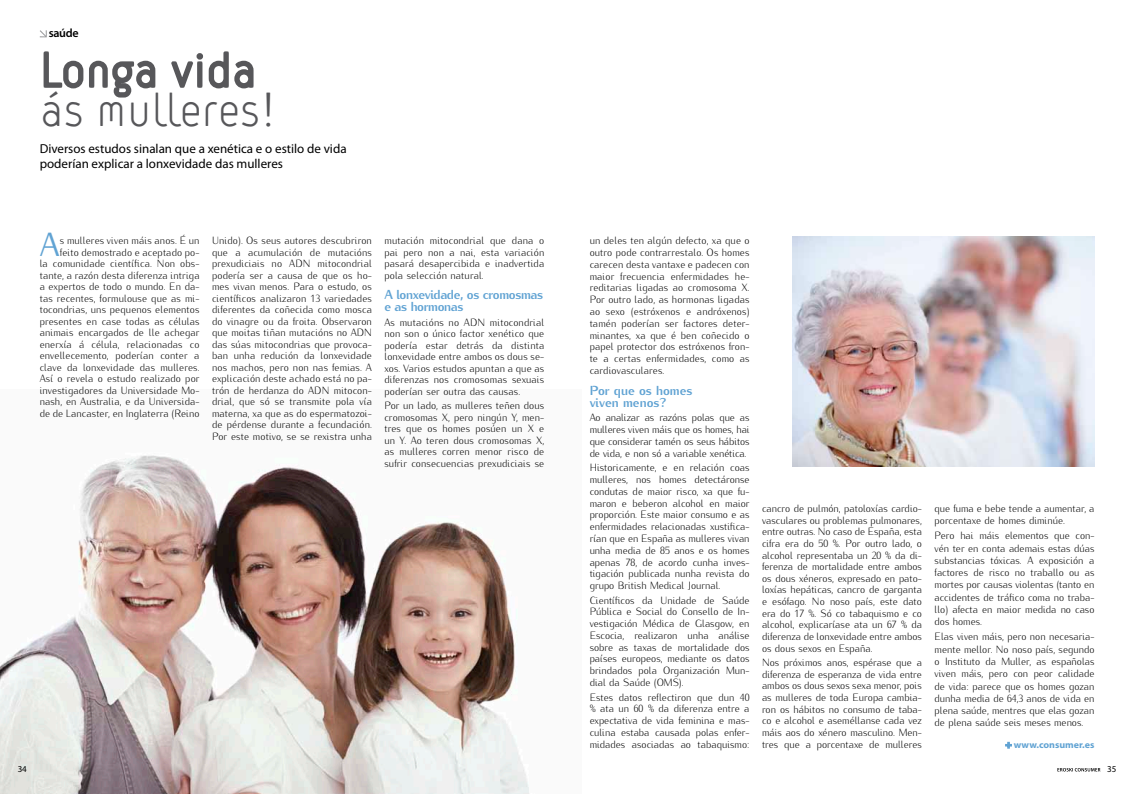
<style>
.page{position:relative;width:1134px;height:794px;background:#fff}
.page>*{position:absolute;margin:0;border:0;box-sizing:border-box;transform-origin:0 0}
.t1{font:46px "VSV Melon Light";letter-spacing:-.02em;color:#57575a}
.t2{font:33.3px "Kurier";color:#61a3d3;scale:.96 1}
.t3{font:13px/15px "Myriad Pro";color:#000}
.t4{font:800 13px/12px "Kurier";letter-spacing:-.03em;color:#61a3d3;scale:.96 1}
.t5{font:800 13px/12.3px "Kurier";color:#61a3d3;scale:.96 1}
.t6{font:600 12px "Myriad Pro";letter-spacing:-.02em;color:#000}
.t7{font:300 10.5px/11.5px "Kurier";letter-spacing:.01em;color:#000;text-align:justify;scale:.96 1}
.t8{font:700 9.6px "Myriad Pro";color:#61a3d3;scale:1.04 1}
.t9{font:9px "Myriad Pro";color:#000}
</style>
<div class="page">
<img style="left:0;top:455px;width:529px;height:339px">
<img style="left:793px;top:236px;width:301px;height:230px">
<svg style="left:40px;top:30px;width:7px;height:7px"></svg>
<svg style="left:43px;top:51px;width:113px;height:47px"></svg>
<svg style="left:171px;top:51px;width:83px;height:38px"></svg>
<svg style="left:1005px;top:741px;width:7px;height:8px"></svg>
<svg style="left:1057px;top:768px;width:43px;height:3px"></svg>
<p class="t6" style="left:49px;top:27px;width:32px">saúde</p>
<h1 class="t1" style="left:40px;top:82px;width:238px">ás mulleres!</h1>
<p class="t3" style="left:40px;top:141px;width:308px">Diversos estudos sinalan que a xenética e o estilo de vida poderían explicar a lonxevidade das mulleres</p>
<h2 class="t2" style="left:40px;top:219px;width:22px">A</h2>
<p class="t7" style="left:40px;top:234px;width:168px;text-align:right">s mulleres viven máis anos. É un feito demostrado e aceptado po-<br>la comunidade científica. Non obs&shy;tante, a razón desta diferenza intriga a expertos de todo o mundo. En da&shy;tas recentes, formulouse que as mi&shy;tocondrias, uns pequenos elementos presentes en case todas as células animais encargados de lle achegar enerxía á célula, relacionadas co envellecemento, poderían conter a clave da lonxevidade das mulleres.<br>Así o revela o estudo realizado por investigadores da Universidade Mo&shy;nash, en Australia, e da Universida&shy;de de Lancaster, en Inglaterra (Reino</p>
<p class="t7" style="left:212px;top:234px;width:168px">Unido). Os seus autores descubriron que a acumulación de mutacións prexudiciais no ADN mitocondrial podería ser a causa de que os ho&shy;mes vivan menos. Para o estudo, os científicos analizaron 13 variedades diferentes da coñecida como mosca do vinagre ou da froita. Observaron que moitas tiñan mutacións no ADN das súas mitocondrias que provoca&shy;ban unha redución da lonxevidade nos machos, pero non nas femias. A explicación deste achado está no pa&shy;trón de herdanza do ADN mitocon&shy;drial, que só se transmite pola vía materna, xa que as do espermatozoi&shy;de pérdense durante a fecundación.<br>Por este motivo, se se rexistra unha</p>
<p class="t7" style="left:384px;top:234px;width:168px">mutación mitocondrial que dana o pai pero non a nai, esta variación pasará desapercibida e inadvertida pola selección natural.</p>
<p class="t4" style="left:384px;top:288px;width:167px">A lonxevidade, os cromosmas e as hormonas</p>
<p class="t7" style="left:384px;top:315px;width:168px">As mutacións no ADN mitocondrial non son o único factor xenético que podería estar detrás da distinta lonxevidade entre ambos os dous se&shy;xos. Varios estudos apuntan a que as diferenzas nos cromosomas sexuais poderían ser outra das causas.</p>
<p class="t7" style="left:384px;top:399px;width:168px">Por un lado, as mulleres teñen dous cromosomas X, pero ningún Y, men&shy;tres que os homes posúen un X e un Y. Ao teren dous cromosomas X, as mulleres corren menor risco de sufrir consecuencias prexudiciais se</p>
<p class="t7" style="left:590px;top:234px;width:168px;line-height:11.8px">un deles ten algún defecto, xa que o outro pode contrarrestalo. Os homes carecen desta vantaxe e padecen con maior frecuencia enfermidades he&shy;reditarias ligadas ao cromosoma X.<br>Por outro lado, as hormonas ligadas ao sexo (estróxenos e andróxenos) tamén poderían ser factores deter&shy;minantes, xa que é ben coñecido o papel protector dos estróxenos fron&shy;te a certas enfermidades, como as cardiovasculares.</p>
<p class="t5" style="left:590px;top:383px;width:109px">Por que os homes viven menos?</p>
<p class="t7" style="left:590px;top:411px;width:168px;line-height:11.8px">Ao analizar as razóns polas que as mulleres viven máis que os homes, hai que considerar tamén os seus hábitos de vida, e non só a variable xenética.</p>
<p class="t7" style="left:590px;top:461px;width:168px;line-height:11.8px">Historicamente, e en relación coas mulleres, nos homes detectáronse condutas de maior risco, xa que fu&shy;maron e beberon alcohol en maior proporción. Este maior consumo e as enfermidades relacionadas xustifica&shy;rían que en España as mulleres vivan unha media de 85 anos e os homes apenas 78, de acordo cunha inves&shy;tigación publicada nunha revista do grupo British Medical Journal.</p>
<p class="t7" style="left:590px;top:593px;width:168px;line-height:11.8px">Científicos da Unidade de Saúde Pública e Social do Consello de In&shy;vestigación Médica de Glasgow, en Escocia, realizaron unha análise sobre as taxas de mortalidade dos países europeos, mediante os datos brindados pola Organización Mun&shy;dial da Saúde (OMS).</p>
<p class="t7" style="left:590px;top:690px;width:168px;line-height:11.8px">Estes datos reflectiron que dun 40 % ata un 60 % da diferenza entre a expectativa de vida feminina e mas&shy;culina estaba causada polas enfer&shy;midades asociadas ao tabaquismo:</p>
<p class="t7" style="left:762px;top:501px;width:168px">cancro de pulmón, patoloxías cardio&shy;vasculares ou problemas pulmonares, entre outras. No caso de España, esta cifra era do 50 %. Por outro lado, o alcohol representaba un 20 % da di&shy;ferenza de mortalidade entre ambos os dous xéneros, expresado en pato&shy;loxías hepáticas, cancro de garganta e esófago. No noso país, este dato era do 17 %. Só co tabaquismo e co alcohol, explicaríase ata un 67 % da diferenza de lonxevidade entre ambos os dous sexos en España.</p>
<p class="t7" style="left:762px;top:656px;width:168px">Nos próximos anos, espérase que a diferenza de esperanza de vida entre ambos os dous sexos sexa menor, pois as mulleres de toda Europa cambia&shy;ron os hábitos no consumo de taba&shy;co e alcohol e aseméllanse cada vez máis aos do xénero masculino. Men&shy;tres que a porcentaxe de mulleres</p>
<p class="t7" style="left:935px;top:501px;width:168px;line-height:12.3px">que fuma e bebe tende a aumentar, a porcentaxe de homes diminúe.</p>
<p class="t7" style="left:935px;top:528px;width:168px;line-height:12.3px">Pero hai máis elementos que con&shy;vén ter en conta ademais estas dúas substancias tóxicas. A exposición a factores de risco no traballo ou as mortes por causas violentas (tanto en accidentes de tráfico coma no traba&shy;llo) afecta en maior medida no caso dos homes.</p>
<p class="t7" style="left:935px;top:629px;width:168px;line-height:12.3px">Elas viven máis, pero non necesaria&shy;mente mellor. No noso país, segundo o Instituto da Muller, as españolas viven máis, pero con peor calidade de vida: parece que os homes gozan dunha media de 64,3 anos de vida en plena saúde, mentres que elas gozan de plena saúde seis meses menos.</p>
<p class="t8" style="left:1014px;top:739px;width:79px">www.consumer.es</p>
<p class="t9" style="left:18px;top:763px;width:11px">34</p>
<p class="t9" style="left:1107px;top:763px;width:11px">35</p>
</div>
